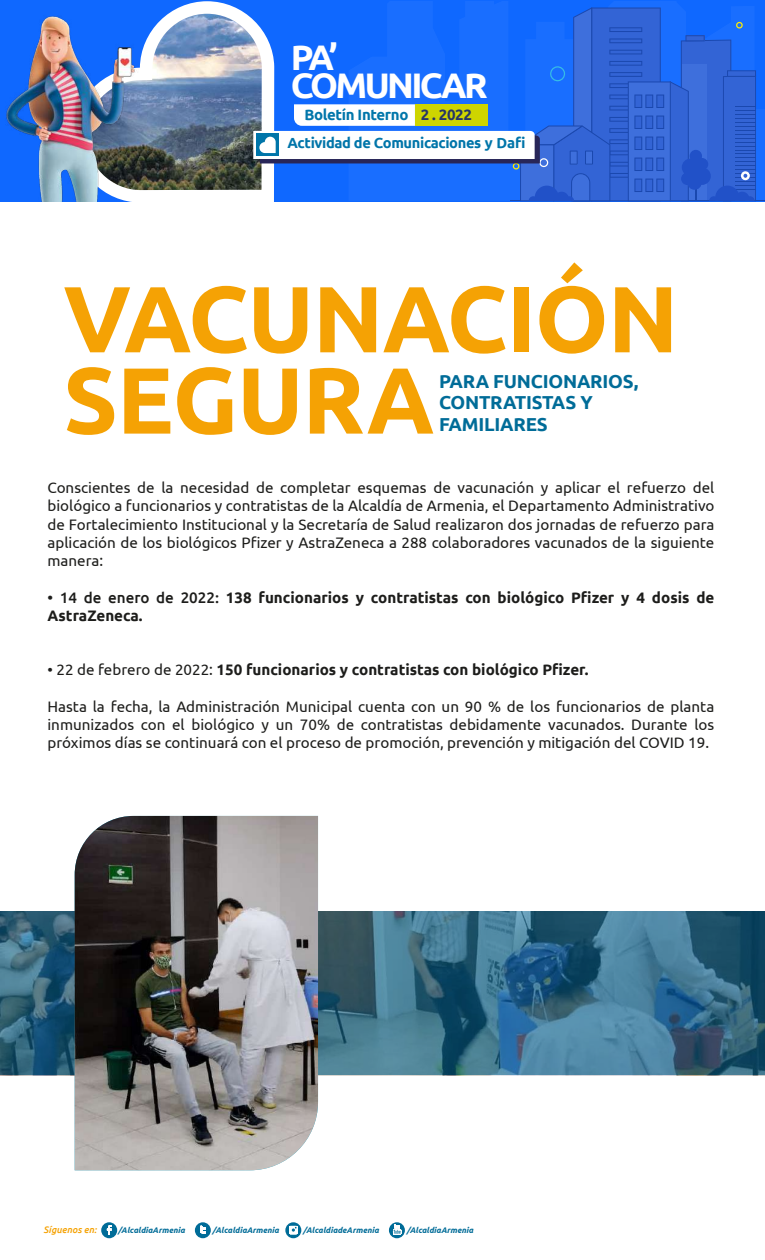
<style>
.page{position:relative;width:765px;height:1260px;background:#fff}
.page>*{position:absolute;margin:0;border:0;box-sizing:border-box;transform-origin:0 0}
.t1{font:700 93.75px/81.2px "Ubuntu";letter-spacing:-.01em;color:#f5a204}
.t2{font:700 35.5px/28px "Ubuntu";letter-spacing:-.075em;color:#fff}
.t3{font:700 18.75px/21.2px "Ubuntu";letter-spacing:-.01em;color:#006c98}
.t4{font:15.25px/18.2px "Ubuntu";color:#1d1d1b;text-align:justify}
.t5{font:700 15.25px/18.2px "Ubuntu";color:#1d1d1b}
.t6{font:700 15px "Ubuntu";letter-spacing:-.025em;color:#0076aa}
.t7{font:700 14.62px "Ubuntu";letter-spacing:-.025em;color:#0075a9}
.t8{font:italic 500 9.5px "Ubuntu";color:#f5a204}
.t9{font:italic 700 8.12px "Ubuntu";color:#006c98}
.s1{color:#263567}
.s2{font-weight:500}
.s3{font-weight:400}
</style>
<div class="page">
<svg style="left:389px;top:1222px;width:16px;height:16px"></svg>
<svg style="left:393px;top:1225px;width:8px;height:11px"></svg>
<svg style="left:101px;top:1222px;width:16px;height:16px"></svg>
<svg style="left:107px;top:1225px;width:4px;height:10px"></svg>
<div style="left:195px;top:1222px;width:16px;height:16px;background:#006c98;border-radius:50%"></div>
<svg style="left:200px;top:1226px;width:6px;height:8px"></svg>
<svg style="left:285px;top:1222px;width:16px;height:16px"></svg>
<div style="left:289px;top:1226px;width:8px;height:8px;background:#fff"></div>
<svg style="left:291px;top:1226px;width:6px;height:6px"></svg>
<img style="left:74px;top:1px;width:200px;height:201px">
<svg style="left:349px;top:1px;width:416px;height:199px;background:#136afe"></svg>
<hr style="left:510px;top:200px;width:255px;height:1px;background:#282658">
<svg style="left:253px;top:7px;width:503px;height:194px;background:#407be7"></svg>
<img style="left:0;top:6px;width:142px;height:195px">
<img style="left:0;top:911px;width:765px;height:164px">
<img style="left:75px;top:816px;width:243px;height:354px">
<h2 class="t2" style="left:291px;top:43px;width:199px">PA’<br>COMUNICAR</h2>
<p class="t6" style="left:304px;top:105px;width:169px">Boletín Interno <span class="s1">2 . 2022</span></p>
<p class="t7" style="left:288px;top:134px;width:240px">Actividad de Comunicaciones y Dafi</p>
<h1 class="t1" style="left:63px;top:277px;width:617px">VACUNACIÓN<br>SEGURA</h1>
<p class="t3" style="left:439px;top:371px;width:201px">PARA FUNCIONARIOS,<br>CONTRATISTAS Y<br>FAMILIARES</p>
<p class="t4" style="left:47px;top:478px;width:668px">Conscientes de la necesidad de completar esquemas de vacunación y aplicar el refuerzo del biológico a funcionarios y contratistas de la Alcaldía de Armenia, el Departamento Administrativo de Fortalecimiento Institucional y la Secretaría de Salud realizaron dos jornadas de refuerzo para aplicación de los biológicos Pfizer y AstraZeneca a 288 colaboradores vacunados de la siguiente manera:</p>
<p class="t5" style="left:47px;top:588px;width:668px"><span class="s2">• 14 de enero de 2022:</span> 138 funcionarios y contratistas con biológico Pfizer y 4 dosis de<br>AstraZeneca.</p>
<p class="t5" style="left:47px;top:661px;width:542px"><span class="s3">• 22 de febrero de 2022:</span> 150 funcionarios y contratistas con biológico Pfizer.</p>
<p class="t4" style="left:47px;top:697px;width:668px">Hasta la fecha, la Administración Municipal cuenta con un 90 % de los funcionarios de planta inmunizados con el biológico y un 70% de contratistas debidamente vacunados. Durante los próximos días se continuará con el proceso de promoción, prevención y mitigación del COVID 19.</p>
<p class="t8" style="left:44px;top:1224px;width:54px">Síguenos en:</p>
<p class="t9" style="left:118px;top:1225px;width:68px">/AlcaldiaArmenia</p>
<p class="t9" style="left:213px;top:1225px;width:68px">/AlcaldiaArmenia</p>
<p class="t9" style="left:303px;top:1225px;width:77px">/AlcaldiadeArmenia</p>
<p class="t9" style="left:407px;top:1225px;width:68px">/AlcaldiaArmenia</p>
</div>
